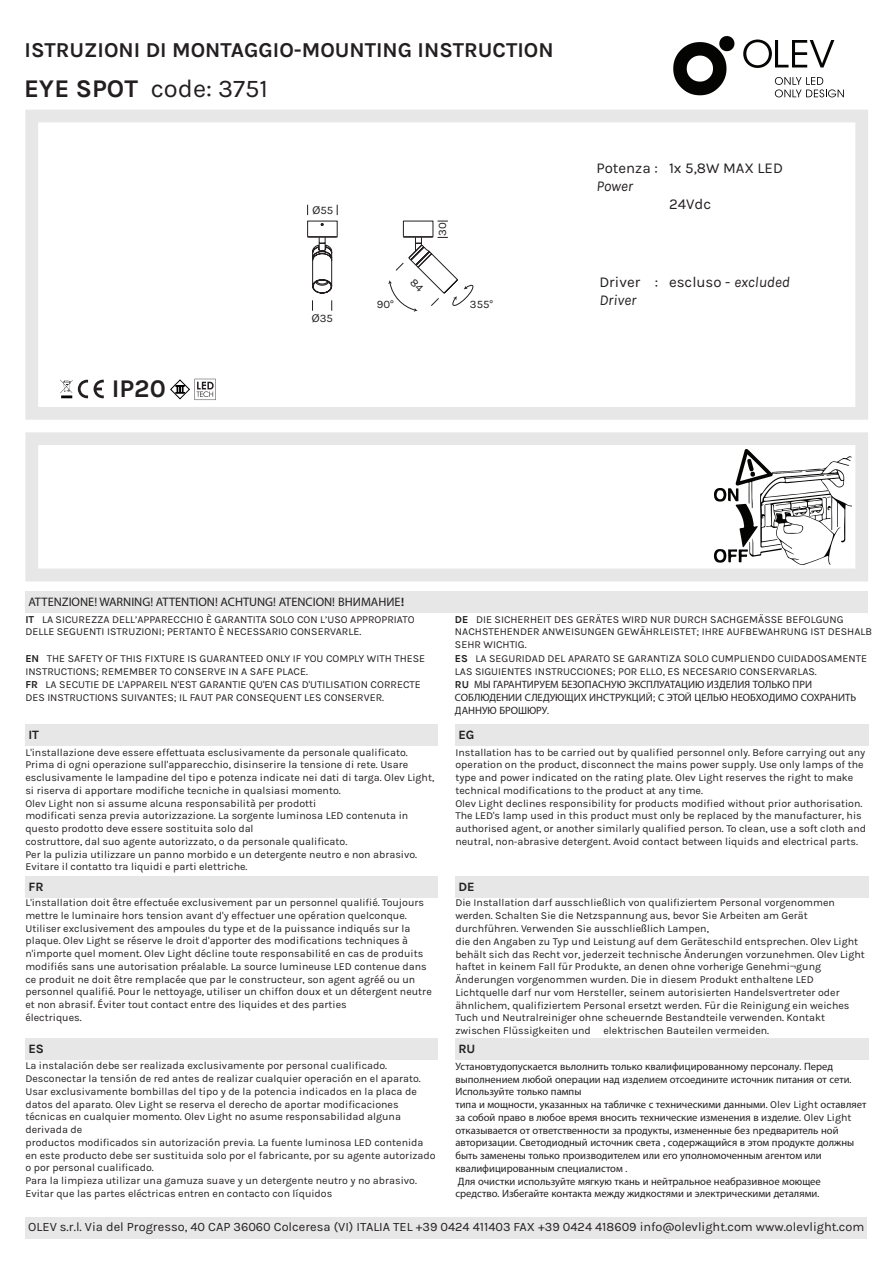
<style>
.page{position:relative;width:893px;height:1263px;background:#fff}
.page>*{position:absolute;margin:0;border:0;box-sizing:border-box;transform-origin:0 0}
.t1{font:25.5px "Karla";color:#231f20}
.t2{font:700 25.5px "Karla";color:#231f20}
.t3{font:700 21.3px "Karla";color:#231f20}
.t4{font:15px/18px "Karla";color:#231f20}
.t5{font:italic 15px "Karla";color:#231f20}
.t6{font:12.75px "Karla";color:#231f20}
.t7{font:700 12.75px "Karla";color:#231f20}
.t8{font:700 12.3px "Myriad Pro";color:#231f20}
.t9{font:11.4px "Karla";color:#231f20}
.t10{font:10.65px/12.8px "Karla";color:#231f20}
.t11{font:10.65px/12.8px "Myriad Pro";color:#231f20}
.s1{font-weight:700}
.s2{font-family:"Myriad Pro"}
.s3{font-family:"Karla"}
.s4{font-style:italic}
.s5{font-family:"Karla";font-weight:700}
</style>
<div class="page">
<div style="left:25px;top:1217px;width:842px;height:21px;background:#e6e7e6"></div>
<svg style="left:673px;top:36px;width:62px;height:59px"></svg>
<svg style="left:743px;top:40px;width:91px;height:28px"></svg>
<svg style="left:775px;top:77px;width:69px;height:20px"></svg>
<div style="left:25px;top:725px;width:413px;height:21px;background:#e6e7e6"></div>
<div style="left:455px;top:725px;width:413px;height:21px;background:#e6e7e6"></div>
<div style="left:25px;top:877px;width:413px;height:21px;background:#e6e7e6"></div>
<div style="left:455px;top:877px;width:413px;height:21px;background:#e6e7e6"></div>
<div style="left:25px;top:1038px;width:413px;height:22px;background:#e6e7e6"></div>
<div style="left:455px;top:1038px;width:413px;height:22px;background:#e6e7e6"></div>
<svg style="left:25px;top:110px;width:843px;height:310px"></svg>
<svg style="left:25px;top:432px;width:843px;height:149px"></svg>
<img style="left:715px;top:449px;width:137px;height:115px">
<div style="left:25px;top:591px;width:843px;height:22px;background:#e6e7e6"></div>
<svg style="left:94px;top:380px;width:10px;height:18px"></svg>
<svg style="left:170px;top:379px;width:46px;height:21px"></svg>
<svg style="left:60px;top:380px;width:28px;height:18px"></svg>
<svg style="left:307px;top:236px;width:167px;height:76px"></svg>
<h2 class="t3" style="left:25px;top:37px;width:531px">ISTRUZIONI DI MONTAGGIO-MOUNTING INSTRUCTION</h2>
<h1 class="t1" style="left:24px;top:75px;width:246px"><span class="s1">EYE SPOT</span> code: 3751</h1>
<h1 class="t2" style="left:112px;top:374px;width:56px">IP20</h1>
<p class="t9" style="left:313px;top:204px;width:22px"><span class="s2">Ø</span>55</p>
<p class="t9" style="left:312px;top:312px;width:22px"><span class="s2">Ø</span>35</p>
<p class="t9" style="left:436px;top:236px;width:15px;rotate:-90deg">30</p>
<p class="t9" style="left:377px;top:298px;width:18px">90<span class="s2">°</span></p>
<p class="t9" style="left:470px;top:298px;width:25px">355<span class="s2">°</span></p>
<p class="t8" style="left:28px;top:594px;width:377px">ATTENZIONE! WARNING! ATTENTION! ACHTUNG! ATENCION! ВНИМАНИЕ<span class="s3">!</span></p>
<h3 class="t4" style="left:596px;top:159px;width:63px">Potenza :</h3>
<h3 class="t5" style="left:596px;top:177px;width:38px">Power</h3>
<h3 class="t4" style="left:669px;top:159px;width:115px">1x 5,8W MAX LED</h3>
<h3 class="t4" style="left:669px;top:195px;width:44px">24Vdc</h3>
<h3 class="t4" style="left:599px;top:273px;width:192px">Driver : escluso - <span class="s4">excluded<br>Driver</span></h3>
<p class="t10" style="left:25px;top:613px;width:391px"><span class="s1">IT</span> LA SICUREZZA DELL’APPARECCHIO È GARANTITA SOLO CON L’USO APPROPRIATO<br>DELLE SEGUENTI ISTRUZIONI; PERTANTO È NECESSARIO CONSERVARLE.</p>
<p class="t10" style="left:25px;top:652px;width:401px"><span class="s1">EN</span> THE SAFETY OF THIS FIXTURE IS GUARANTEED ONLY IF YOU COMPLY WITH THESE INSTRUCTIONS; REMEMBER TO CONSERVE IN A SAFE PLACE.<br><span class="s1">FR</span> LA SECUTIE DE L'APPAREIL N'EST GARANTIE QU'EN CAS D'UTILISATION CORRECTE DES INSTRUCTIONS SUIVANTES; IL FAUT PAR CONSEQUENT LES CONSERVER.</p>
<p class="t7" style="left:28px;top:727px;width:12px">IT</p>
<p class="t10" style="left:25px;top:746px;width:410px">L'installazione deve essere effettuata esclusivamente da personale qualificato.<br>Prima di ogni operazione sull'apparecchio, disinserire la tensione di rete. Usare esclusivamente le lampadine del tipo e potenza indicate nei dati di targa. Olev Light, si riserva di apportare modifiche tecniche in qualsiasi momento.<br>Olev Light non si assume alcuna responsabilità per prodotti<br>modificati senza previa autorizzazione. La sorgente luminosa LED contenuta in questo prodotto deve essere sostituita solo dal<br>costruttore, dal suo agente autorizzato, o da personale qualificato.<br>Per la pulizia utilizzare un panno morbido e un detergente neutro e non abrasivo.<br>Evitare il contatto tra liquidi e parti elettriche.</p>
<p class="t7" style="left:28px;top:879px;width:17px">FR</p>
<p class="t10" style="left:25px;top:896px;width:408px">L'installation doit être effectuée exclusivement par un personnel qualifié. Toujours mettre le luminaire hors tension avant d'y effectuer une opération quelconque.<br>Utiliser exclusivement des ampoules du type et de la puissance indiqués sur la plaque. Olev Light se réserve le droit d'apporter des modifications techniques à n'importe quel moment. Olev Light décline toute responsabilité en cas de produits modifiés sans une autorisation préalable. La source lumineuse LED contenue dans ce produit ne doit être remplacée que par le constructeur, son agent agréé ou un personnel qualifié. Pour le nettoyage, utiliser un chiffon doux et un détergent neutre et non abrasif. Éviter tout contact entre des liquides et des parties<br>électriques.</p>
<p class="t7" style="left:28px;top:1041px;width:17px">ES</p>
<p class="t10" style="left:25px;top:1060px;width:412px">La instalación debe ser realizada exclusivamente por personal cualificado.<br>Desconectar la tensión de red antes de realizar cualquier operación en el aparato.<br>Usar exclusivamente bombillas del tipo y de la potencia indicados en la placa de datos del aparato. Olev Light se reserva el derecho de aportar modificaciones técnicas en cualquier momento. Olev Light no asume responsabilidad alguna derivada de<br>productos modificados sin autorización previa. La fuente luminosa LED contenida en este producto debe ser sustituida solo por el fabricante, por su agente autorizado o por personal cualificado.<br>Para la limpieza utilizar una gamuza suave y un detergente neutro y no abrasivo.<br>Evitar que las partes eléctricas entren en contacto con líquidos</p>
<p class="t10" style="left:455px;top:613px;width:419px"><span class="s1">DE</span> DIE SICHERHEIT DES GERÄTES WIRD NUR DURCH SACHGEMÄSSE BEFOLGUNG NACHSTEHENDER ANWEISUNGEN GEWÄHRLEISTET; IHRE AUFBEWAHRUNG IST DESHALB SEHR WICHTIG.<br><span class="s1">ES</span> LA SEGURIDAD DEL APARATO SE GARANTIZA SOLO CUMPLIENDO CUIDADOSAMENTE LAS SIGUIENTES INSTRUCCIONES; POR ELLO, ES NECESARIO CONSERVARLAS.</p>
<p class="t11" style="left:455px;top:678px;width:403px"><span class="s5">RU</span> МЫ ГАРАНТИРУЕМ БЕЗОПАСНУЮ ЭКСПЛУАТАЦИЮ ИЗДЕЛИЯ ТОЛЬКО ПРИ<br>СОБЛЮДЕНИИ СЛЕДУЮЩИХ ИНСТРУКЦИЙ<span class="s3">;</span> С ЭТОЙ ЦЕЛЬЮ НЕОБХОДИМО СОХРАНИТЬ<br>ДАННУЮ БРОШЮРУ<span class="s3">.</span></p>
<p class="t7" style="left:458px;top:727px;width:18px">EG</p>
<p class="t10" style="left:455px;top:746px;width:412px">Installation has to be carried out by qualified personnel only. Before carrying out any operation on the product, disconnect the mains power supply. Use only lamps of the type and power indicated on the rating plate. Olev Light reserves the right to make technical modifications to the product at any time.<br>Olev Light declines responsibility for products modified without prior authorisation.<br>The LED's lamp used in this product must only be replaced by the manufacturer, his authorised agent, or another similarly qualified person. To clean, use a soft cloth and neutral, non<span class="s2">-</span>abrasive detergent. Avoid contact between liquids and electrical parts.</p>
<p class="t7" style="left:458px;top:879px;width:18px">DE</p>
<p class="t10" style="left:455px;top:897px;width:411px">Die Installation darf ausschlie<span class="s2">ß</span>lich von qualifiziertem Personal vorgenommen werden. Schalten Sie die Netzspannung aus, bevor Sie Arbeiten am Gerät durchführen. Verwenden Sie ausschlie<span class="s2">ß</span>lich Lampen,<br>die den Angaben zu Typ und Leistung auf dem Geräteschild entsprechen. Olev Light behält sich das Recht vor, jederzeit technische Änderungen vorzunehmen. Olev Light haftet in keinem Fall für Produkte, an denen ohne vorherige Genehmi<span class="s2">¬</span>gung Änderungen vorgenommen wurden. Die in diesem Produkt enthaltene LED Lichtquelle darf nur vom Hersteller, seinem autorisierten Handelsvertreter oder ähnlichem, qualifiziertem Personal ersetzt werden. Für die Reinigung ein weiches Tuch und Neutralreiniger ohne scheuernde Bestandteile verwenden. Kontakt zwischen Flüssigkeiten und elektrischen Bauteilen vermeiden.</p>
<p class="t7" style="left:458px;top:1041px;width:19px">RU</p>
<p class="t11" style="left:455px;top:1059px;width:412px">Установтудопускается вьлолнить только квалифицированному персоналу<span class="s3">.</span> Перед выполнением любой операции над изделием отсоедините источник питания от сети<span class="s3">.<br></span>Используйте только пампы<br>типа и мощности<span class="s3">,</span> указанных на табличке с техническими данными<span class="s3">. Olev Light</span> оставляет за собой право в любое время вносить технические изменения в изделие<span class="s3">. Olev Light </span>отказывается от ответственности за продукты<span class="s3">,</span> измененные без <span class="s3">n</span>редваритель ной авторизации<span class="s3">.</span> Светодиодный источник света <span class="s3">,</span> содержащийся в этом продукте должны быть заменены только производителем или его уполномоченным агентом или квалифицированным специалистом <span class="s3">.<br></span>Для очистки используйте мягкую ткань и нейтральное неабразивное моющее<br>средство<span class="s3">.</span> Избегайте контакта между жидкостями и электрическими деталями<span class="s3">.</span></p>
<p class="t6" style="left:28px;top:1220px;width:837px">OLEV s.r.l. Via del Progresso, 40 CAP 36060 Colceresa (VI) ITALIA TEL +39 0424 411403 FAX +39 0424 418609 info@olevlight.com www.olevlight.com</p>
</div>
